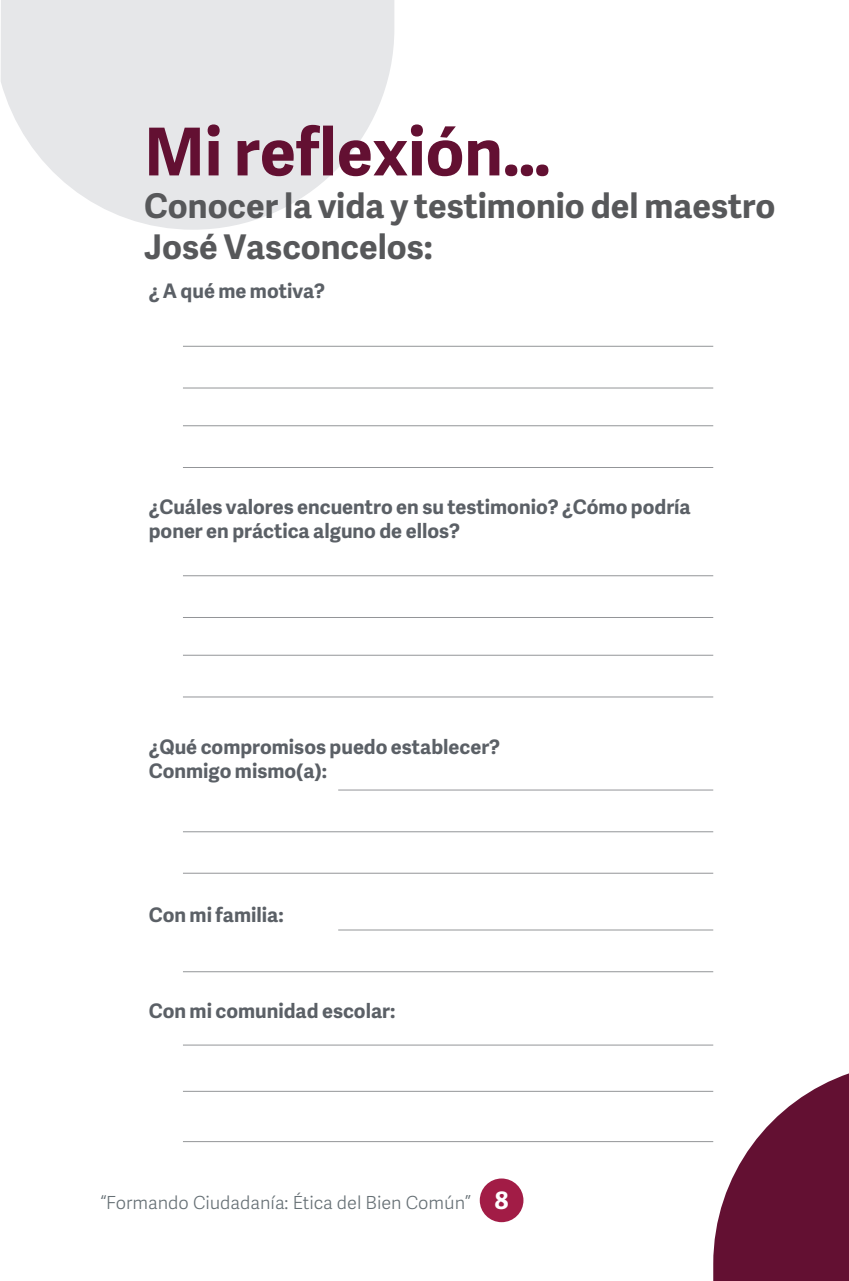
<style>
.page{position:relative;width:849px;height:1281px;background:#fff}
.page>*{position:absolute;margin:0;border:0;box-sizing:border-box;transform-origin:0 0}
.t1{font:700 66px "Adelle Sans";color:#631032}
.t2{font:700 34px/40.8px "Adelle Sans";color:#57585a}
.t3{font:700 20px/24px "Adelle Sans";color:#5b6066}
.t4{font:300 18px "Adelle Sans";color:#667075}
.s1{font-weight:700;font-size:24px;color:#fff}
</style>
<div class="page">
<div style="left:480px;top:1178px;width:43px;height:44px;background:#a21c46;border-radius:50%"></div>
<svg style="left:713px;top:1073px;width:136px;height:208px"></svg>
<svg style="left:1px;top:0;width:393px;height:230px;fill:#e6e7e9"></svg>
<hr style="left:183px;top:346px;width:530px;height:1px;background:#939598">
<hr style="left:183px;top:387px;width:530px;height:1px;background:#939598">
<hr style="left:183px;top:425px;width:530px;height:1px;background:#939598">
<hr style="left:183px;top:467px;width:530px;height:1px;background:#939598">
<hr style="left:183px;top:575px;width:530px;height:1px;background:#939598">
<hr style="left:183px;top:617px;width:530px;height:1px;background:#939598">
<hr style="left:183px;top:655px;width:530px;height:1px;background:#939598">
<hr style="left:183px;top:696px;width:530px;height:1px;background:#939598">
<hr style="left:183px;top:1044px;width:530px;height:1px;background:#939598">
<hr style="left:183px;top:1091px;width:530px;height:1px;background:#939598">
<hr style="left:183px;top:1141px;width:530px;height:1px;background:#939598">
<hr style="left:338px;top:789px;width:375px;height:1px;background:#939598">
<hr style="left:183px;top:831px;width:530px;height:1px;background:#939598">
<hr style="left:183px;top:873px;width:530px;height:1px;background:#939598">
<hr style="left:338px;top:929px;width:375px;height:1px;background:#939598">
<hr style="left:183px;top:971px;width:530px;height:1px;background:#939598">
<h1 class="t1" style="left:144px;top:104px;width:408px">Mi reflexión…</h1>
<h2 class="t2" style="left:144px;top:184px;width:633px">Conocer la vida y testimonio del maestro<br>José Vasconcelos:</h2>
<p class="t3" style="left:149px;top:278px;width:178px">¿ A qué me motiva?</p>
<p class="t3" style="left:149px;top:494px;width:543px">¿Cuáles valores encuentro en su testimonio? ¿Cómo podría poner en práctica alguno de ellos?</p>
<p class="t3" style="left:149px;top:734px;width:353px">¿Qué compromisos puedo establecer?<br>Conmigo mismo(a):</p>
<p class="t3" style="left:149px;top:902px;width:136px">Con mi familia:</p>
<p class="t3" style="left:149px;top:998px;width:248px">Con mi comunidad escolar:</p>
<p class="t4" style="left:100px;top:1189px;width:409px">“Formando Ciudadanía: Ética del Bien Común” <span class="s1">8</span></p>
</div>
